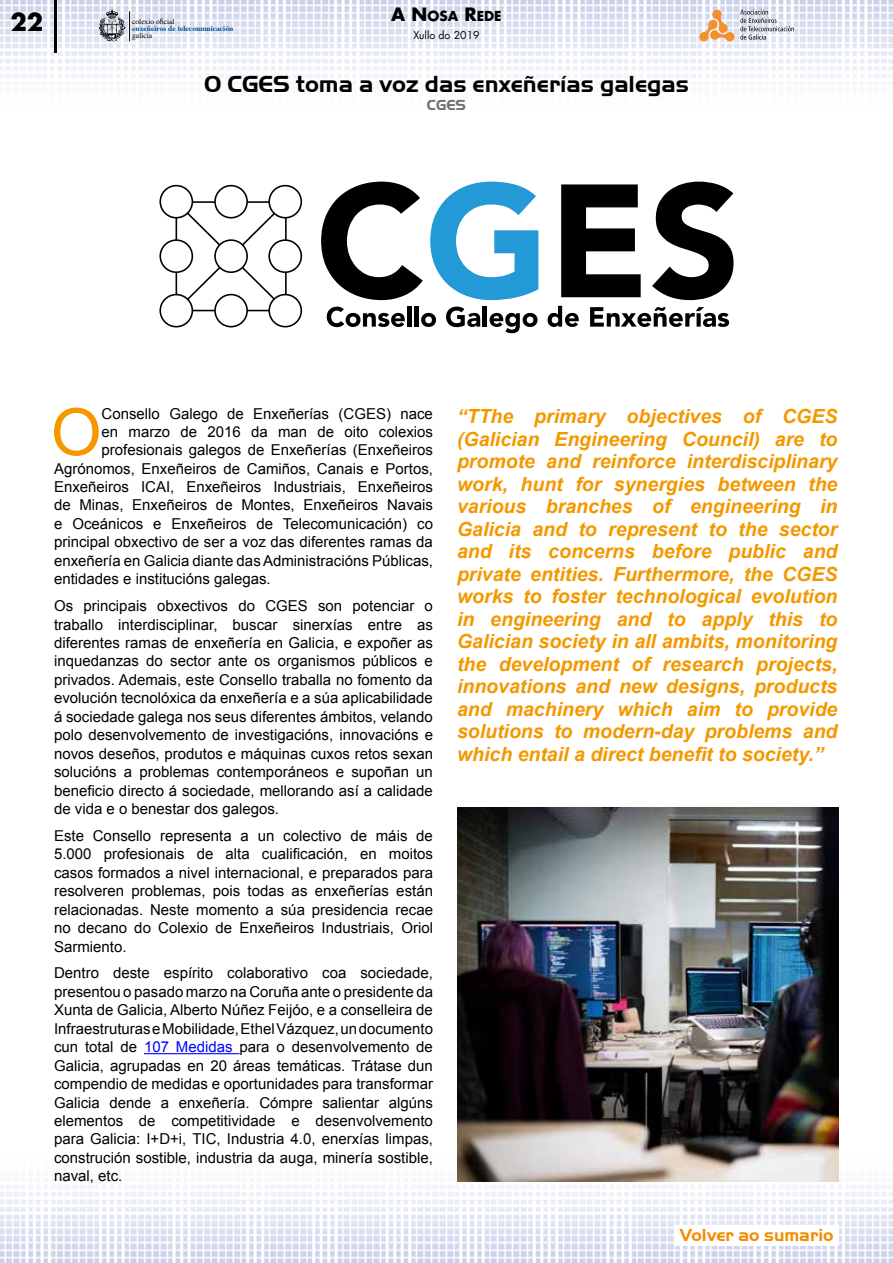
<style>
.page{position:relative;width:893px;height:1263px;background:#fff}
.page>*{position:absolute;margin:0;border:0;box-sizing:border-box;transform-origin:0 0}
.t1{font:65.25px "Arial";color:#f49800}
.t2{font:700 24px "Handel Got D";color:#000}
.t3{font:700 24px "Futura LT";color:#000}
.t4{font:italic 700 19.5px/22.5px "Arial";color:#f49800;text-align:justify}
.t5{font:700 18px "Handel Got D";color:#f28c00}
.t6{font:15px/18.5px "Arial";color:#000;text-align:justify}
.t7{font:700 15px "Handel Got D";color:#706f6f}
.t8{font:700 13.5px "Futura LT";color:#000}
.t9{font:10.5px "Futura LT";color:#000}
.t10{font:700 7.5px/7.1px "Times";color:#004a99}
.t11{font:7.5px "Times";color:#000}
.s1{font-size:18px}
.s2{font-weight:400;color:#000}
.s3{font-family:"Myriad Pro";font-weight:400;color:#000}
.s4{color:#00f}
</style>
<div class="page">
<img style="left:0;top:0;width:893px;height:78px">
<img style="left:0;top:1141px;width:893px;height:122px">
<hr style="left:129px;top:11px;width:1px;height:30px;background:#000">
<svg style="left:99px;top:10px;width:27px;height:31px"></svg>
<svg style="left:699px;top:10px;width:95px;height:31px"></svg>
<hr style="left:54px;top:0;width:3px;height:52px;background:#000">
<hr style="left:144px;top:1053px;width:96px;height:1px;background:#00f">
<img style="left:458px;top:808px;width:380px;height:373px">
<svg style="left:159px;top:185px;width:143px;height:142px"></svg>
<svg style="left:321px;top:182px;width:102px;height:118px"></svg>
<svg style="left:430px;top:182px;width:108px;height:118px"></svg>
<svg style="left:561px;top:184px;width:80px;height:113px"></svg>
<svg style="left:652px;top:182px;width:81px;height:118px"></svg>
<svg style="left:327px;top:307px;width:78px;height:20px"></svg>
<hr style="left:407px;top:306px;width:4px;height:21px;background:#000">
<div style="left:414px;top:306px;width:5px;height:21px;background:#000"></div>
<svg style="left:421px;top:313px;width:15px;height:14px"></svg>
<svg style="left:446px;top:307px;width:34px;height:20px"></svg>
<hr style="left:483px;top:306px;width:4px;height:21px;background:#000">
<svg style="left:490px;top:313px;width:47px;height:20px"></svg>
<svg style="left:548px;top:306px;width:31px;height:21px"></svg>
<svg style="left:590px;top:307px;width:139px;height:20px"></svg>
<div style="left:675px;top:1225px;width:163px;height:20px;background:#fff"></div>
<h2 class="t3" style="left:10px;top:6px;width:34px">22</h2>
<p class="t8" style="left:391px;top:7px;width:112px"><span class="s1">A N</span>OSA <span class="s1">R</span>EDE</p>
<p class="t10" style="left:132px;top:17px;width:103px"><span class="s2">colexio o</span><span class="s3">fi</span><span class="s2">cial<br></span>enxeñeiros de telecomunicación</p>
<p class="t11" style="left:132px;top:31px;width:22px">galicia</p>
<p class="t9" style="left:413px;top:29px;width:68px">Xullo do 2019</p>
<h2 class="t2" style="left:204px;top:71px;width:486px">O CGES toma a voz das enxeñerías galegas</h2>
<p class="t7" style="left:427px;top:97px;width:41px">CGES</p>
<h1 class="t1" style="left:51px;top:389px;width:52px">O</h1>
<p class="t6" style="left:102px;top:405px;width:333px">Consello Galego de Enxeñerías (CGES) nace</p>
<p class="t6" style="left:102px;top:423px;width:333px">en marzo de 2016 da man de oito colexios</p>
<p class="t6" style="left:102px;top:441px;width:333px">profesionais galegos de Enxeñerías (Enxeñeiros</p>
<p class="t6" style="left:54px;top:459px;width:380px">Agrónomos, Enxeñeiros de Camiños, Canais e Portos,</p>
<p class="t6" style="left:54px;top:478px;width:380px">Enxeñeiros ICAI, Enxeñeiros Industriais, Enxeñeiros</p>
<p class="t6" style="left:54px;top:496px;width:380px">de Minas, Enxeñeiros de Montes, Enxeñeiros Navais</p>
<p class="t6" style="left:54px;top:515px;width:380px">e Oceánicos e Enxeñeiros de Telecomunicación) co</p>
<p class="t6" style="left:54px;top:533px;width:380px">principal obxectivo de ser a voz das diferentes ramas da</p>
<p class="t6" style="left:54px;top:551px;width:380px">enxeñería en Galicia diante das Administracións Públicas,</p>
<p class="t6" style="left:54px;top:570px;width:218px">entidades e institucións galegas.</p>
<p class="t6" style="left:54px;top:597px;width:380px">Os principais obxectivos do CGES son potenciar o traballo interdisciplinar, buscar sinerxías entre as diferentes ramas de enxeñería en Galicia, e expoñer as inquedanzas do sector ante os organismos públicos e privados. Ademais, este Consello traballa no fomento da evolución tecnolóxica da enxeñería e a súa aplicabilidade á sociedade galega nos seus diferentes ámbitos, velando polo desenvolvemento de investigacións, innovacións e novos deseños, produtos e máquinas cuxos retos sexan solucións a problemas contemporáneos e supoñan un beneficio directo á sociedade, mellorando así a calidade de vida e o benestar dos galegos.</p>
<p class="t6" style="left:54px;top:826px;width:380px">Este Consello representa a un colectivo de máis de 5.000 profesionais de alta cualificación, en moitos casos formados a nivel internacional, e preparados para resolveren problemas, pois todas as enxeñerías están relacionadas. Neste momento a súa presidencia recae no decano do Colexio de Enxeñeiros Industriais, Oriol Sarmiento.</p>
<p class="t6" style="left:54px;top:964px;width:380px">Dentro deste espírito colaborativo coa sociedade, presentou o pasado marzo na Coruña ante o presidente da Xunta de Galicia, Alberto Núñez Feijóo, e a conselleira de Infraestruturas e Mobilidade, Ethel Vázquez, un documento cun total de <span class="s4">107 Medidas</span> para o desenvolvemento de Galicia, agrupadas en 20 áreas temáticas. Trátase dun compendio de medidas e oportunidades para transformar Galicia dende a enxeñería. Cómpre salientar algúns elementos de competitividade e desenvolvemento para Galicia: I+D+i, TIC, Industria 4.0, enerxías limpas, construción sostible, industria da auga, minería sostible, naval, etc.</p>
<p class="t4" style="left:457px;top:406px;width:382px">“TThe primary objectives of CGES (Galician Engineering Council) are to promote and reinforce interdisciplinary work, hunt for synergies between the various branches of engineering in Galicia and to represent to the sector and its concerns before public and private entities. Furthermore, the CGES works to foster technological evolution in engineering and to apply this to Galician society in all ambits, monitoring the development of research projects, innovations and new designs, products and machinery which aim to provide solutions to modern-day problems and which entail a direct benefit to society.”</p>
<p class="t5" style="left:680px;top:1225px;width:155px">Volver ao sumario</p>
</div>
